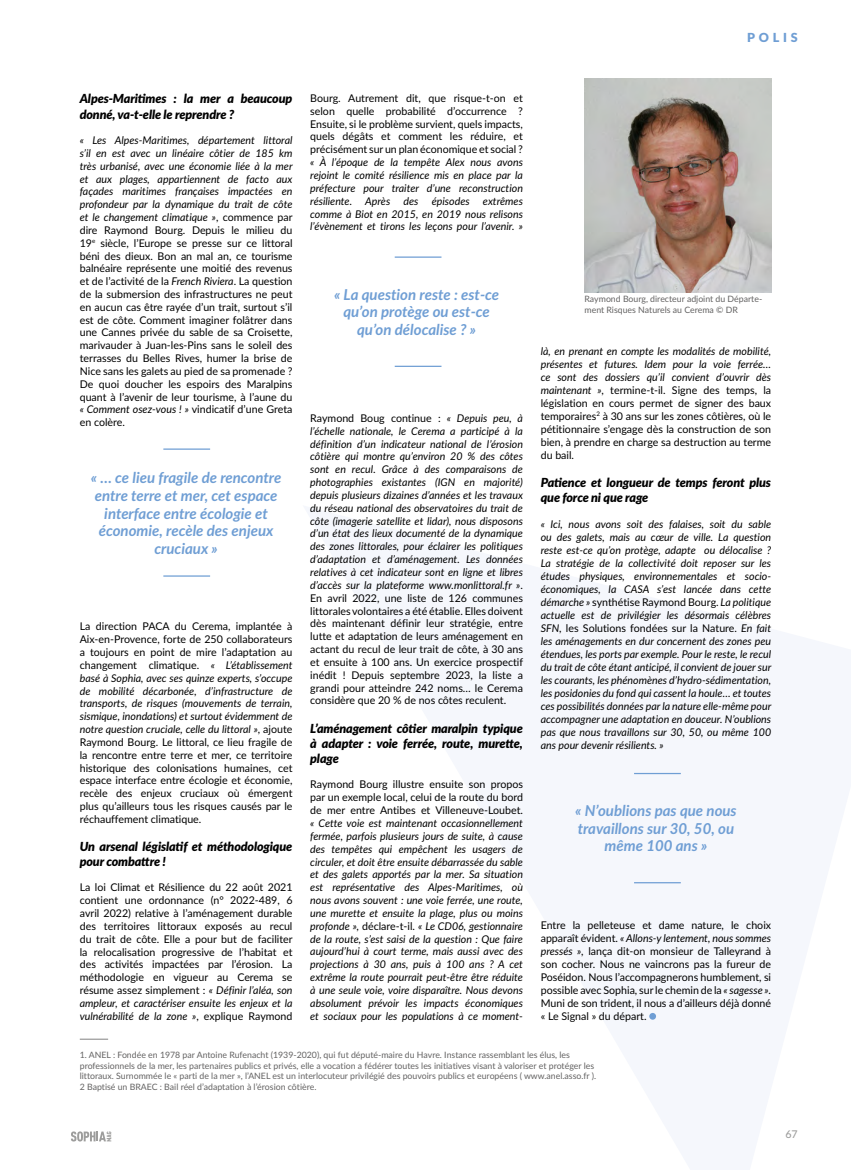
<style>
.page{position:relative;width:851px;height:1170px;background:#fff}
.page>*{position:absolute;margin:0;border:0;box-sizing:border-box;transform-origin:0 0}
.t1{font:italic 700 15px/17.5px "Lato";color:#6f9ed4;text-align:center}
.t2{font:italic 900 12.5px/15.1px "Lato";letter-spacing:-.01em;color:#000}
.t3{font:900 12.5px "Lato";letter-spacing:.3em;color:#6f9ed4}
.t4{font:10.62px/12.9px "Lato";color:#000;text-align:justify}
.t5{font:italic 10.62px/12.9px "Lato";color:#000;text-align:justify}
.t6{font:500 10.62px "Lato";color:#9d9d9c}
.t7{font:8.75px/10.5px "Lato";color:#646363}
.s1{font-style:italic}
.s2{font-style:normal}
</style>
<div class="page">
<svg style="left:71px;top:1131px;width:40px;height:10px"></svg>
<div style="left:649px;top:1012px;width:7px;height:7px;background:#6f9ed4;border-radius:50%"></div>
<svg style="left:80px;top:1038px;width:28px;height:1px"></svg>
<hr style="left:163px;top:575px;width:47px;height:1px;background:#6f9ed4">
<hr style="left:163px;top:448px;width:47px;height:1px;background:#6f9ed4">
<hr style="left:394px;top:365px;width:47px;height:2px;background:#6f9ed4">
<hr style="left:394px;top:256px;width:47px;height:2px;background:#6f9ed4">
<hr style="left:634px;top:882px;width:46px;height:1px;background:#6f9ed4">
<hr style="left:634px;top:772px;width:46px;height:2px;background:#6f9ed4">
<img style="left:584px;top:78px;width:187px;height:214px">
<p class="t3" style="left:747px;top:28px;width:52px">POLIS</p>
<p class="t2" style="left:80px;top:91px;width:214px">Alpes-Maritimes : la mer a beaucoup donné, va-t-elle le reprendre ?</p>
<p class="t4" style="left:80px;top:133px;width:214px"><span class="s1">« Les Alpes-Maritimes, département littoral s’il en est avec un linéaire côtier de 185 km très urbanisé, avec une économie liée à la mer et aux plages, appartiennent de facto aux façades maritimes françaises impactées en profondeur par la dynamique du trait de côte et le changement climatique »</span>, commence par dire Raymond Bourg. Depuis le milieu du 19<sup>e</sup> siècle, l’Europe se presse sur ce littoral béni des dieux. Bon an mal an, ce tourisme balnéaire représente une moitié des revenus et de l’activité de la <span class="s1">French Riviera</span>. La question de la submersion des infrastructures ne peut en aucun cas être rayée d’un trait, surtout s’il est de côte. Comment imaginer folâtrer dans une Cannes privée du sable de sa Croisette, marivauder à Juan-les-Pins sans le soleil des terrasses du Belles Rives, humer la brise de Nice sans les galets au pied de sa promenade ?<br>De quoi doucher les espoirs des Maralpins quant à l’avenir de leur tourisme, à l’aune du <span class="s1">« Comment osez-vous ! »</span> vindicatif d’une Greta en colère.</p>
<p class="t4" style="left:310px;top:91px;width:214px">Bourg. Autrement dit, que risque-t-on et selon quelle probabilité d’occurrence ?<br>Ensuite, si le problème survient, quels impacts, quels dégâts et comment les réduire, et précisément sur un plan économique et social ?</p>
<p class="t5" style="left:310px;top:155px;width:214px">« À l’époque de la tempête Alex nous avons rejoint le comité résilience mis en place par la préfecture pour traiter d’une reconstruction résiliente. Après des épisodes extrêmes comme à Biot en 2015, en 2019 nous relisons l’évènement et tirons les leçons pour l’avenir. »</p>
<h1 class="t1" style="left:334px;top:285px;width:166px">« La question reste : est-ce qu’on protège ou est-ce qu’on délocalise ? »</h1>
<p class="t7" style="left:584px;top:293px;width:179px">Raymond Bourg, directeur adjoint du Départe&shy;ment Risques Naturels au Cerema © DR</p>
<p class="t4" style="left:540px;top:344px;width:232px"><span class="s1">là, en prenant en compte les modalités de mobilité, présentes et futures. Idem pour la voie ferrée… ce sont des dossiers qu’il convient d’ouvrir dès maintenant »</span>, termine-t-il. Signe des temps, la législation en cours permet de signer des baux temporaires<sup>2</sup> à 30 ans sur les zones côtières, où le pétitionnaire s’engage dès la construction de son bien, à prendre en charge sa destruction au terme du bail.</p>
<p class="t2" style="left:540px;top:474px;width:232px">Patience et longueur de temps feront plus que force ni que rage</p>
<p class="t5" style="left:540px;top:517px;width:232px">« Ici, nous avons soit des falaises, soit du sable ou des galets, mais au cœur de ville. La question reste est-ce qu’on protège, adapte ou délocalise ?<br>La stratégie de la collectivité doit reposer sur les études physiques, environnementales et socio&shy;économiques, la CASA s’est lancée dans cette démarche » <span class="s2">synthétise Raymond Bourg.</span> La politique actuelle est de privilégier les désormais célèbres SFN<span class="s2">, les Solutions fondées sur la Nature.</span> En fait les aménagements en dur concernent des zones peu étendues, les ports par exemple. Pour le reste, le recul du trait de côte étant anticipé, il convient de jouer sur les courants, les phénomènes d’hydro-sédimentation, les posidonies du fond qui cassent la houle… et toutes ces possibilités données par la nature elle-même pour accompagner une adaptation en douceur. N’oublions pas que nous travaillons sur 30, 50, ou même 100 ans pour devenir résilients. »</p>
<p class="t5" style="left:310px;top:411px;width:214px"><span class="s2">Raymond Boug continue :</span> « Depuis peu, à l’échelle nationale, le Cerema a participé à la définition d’un indicateur national de l’érosion côtière qui montre qu’environ 20 % des côtes sont en recul. Grâce à des comparaisons de photographies existantes (IGN en majorité) depuis plusieurs dizaines d’années et les travaux du réseau national des observatoires du trait de côte (imagerie satellite et lidar), nous disposons d’un état des lieux documenté de la dynamique des zones littorales, pour éclairer les politiques d’adaptation et d’aménagement. Les données relatives à cet indicateur sont en ligne et libres d’accès sur la plateforme www.monlittoral.fr »<span class="s2">.<br>En avril 2022, une liste de 126 communes littorales volontaires a été établie. Elles doivent dès maintenant définir leur stratégie, entre lutte et adaptation de leurs aménagement en actant du recul de leur trait de côte, à 30 ans et ensuite à 100 ans. Un exercice prospectif inédit ! Depuis septembre 2023, la liste a grandi pour atteindre 242 noms… le Cerema considère que 20 % de nos côtes reculent.</span></p>
<p class="t2" style="left:310px;top:719px;width:214px;text-align:justify">L’aménagement côtier maralpin typique à adapter : voie ferrée, route, murette, plage</p>
<p class="t4" style="left:310px;top:777px;width:214px">Raymond Bourg illustre ensuite son propos par un exemple local, celui de la route du bord de mer entre Antibes et Villeneuve-Loubet.</p>
<p class="t5" style="left:310px;top:816px;width:214px">« Cette voie est maintenant occasionnellement fermée, parfois plusieurs jours de suite, à cause des tempêtes qui empêchent les usagers de circuler, et doit être ensuite débarrassée du sable et des galets apportés par la mer. Sa situation est représentative des Alpes-Maritimes, où nous avons souvent : une voie ferrée, une route, une murette et ensuite la plage, plus ou moins profonde », <span class="s2">déclare-t-il.</span> « Le CD06, gestionnaire de la route, s’est saisi de la question : Que faire aujourd’hui à court terme, mais aussi avec des projections à 30 ans, puis à 100 ans ? A cet extrême la route pourrait peut-être être réduite à une seule voie, voire disparaître. Nous devons absolument prévoir les impacts économiques et sociaux pour les populations à ce moment-</p>
<p class="t7" style="left:80px;top:1049px;width:518px">1. ANEL : Fondée en 1978 par Antoine Rufenacht (1939-2020), qui fut député-maire du Havre. Instance rassemblant les élus, les professionnels de la mer, les partenaires publics et privés, elle a vocation a fédérer toutes les initiatives visant à valoriser et protéger les littoraux. Surnommée le « parti de la mer », l’ANEL est un interlocuteur privilégié des pouvoirs publics et européens ( www.anel.asso.fr ).<br>2 Baptisé un BRAEC : Bail réel d’adaptation à l’érosion côtière.</p>
<h1 class="t1" style="left:91px;top:468px;width:192px">« … ce lieu fragile de rencontre entre terre et mer, cet espace interface entre écologie et économie, recèle des enjeux cruciaux »</h1>
<p class="t4" style="left:80px;top:619px;width:214px">La direction PACA du Cerema, implantée à Aix-en-Provence, forte de 250 collaborateurs a toujours en point de mire l’adaptation au changement climatique. <span class="s1">« L’établissement basé à Sophia, avec ses quinze experts, s’occupe de mobilité décarbonée, d’infrastructure de transports, de risques (mouvements de terrain, sismique, inondations) et surtout évidemment de notre question cruciale, celle du littoral »</span>, ajoute Raymond Bourg. Le littoral, ce lieu fragile de la rencontre entre terre et mer, ce territoire historique des colonisations humaines, cet espace interface entre écologie et économie, recèle des enjeux cruciaux où émergent plus qu’ailleurs tous les risques causés par le réchauffement climatique.</p>
<p class="t2" style="left:80px;top:838px;width:214px">Un arsenal législatif et méthodologique pour combattre !</p>
<p class="t4" style="left:80px;top:880px;width:214px">La loi Climat et Résilience du 22 août 2021 contient une ordonnance (n° 2022-489, 6 avril 2022) relative à l’aménagement durable des territoires littoraux exposés au recul du trait de côte. Elle a pour but de faciliter la relocalisation progressive de l’habitat et des activités impactées par l’érosion. La méthodologie en vigueur au Cerema se résume assez simplement : <span class="s1">« Définir l’aléa, son ampleur, et caractériser ensuite les enjeux et la vulnérabilité de la zone »</span>, explique Raymond</p>
<h1 class="t1" style="left:575px;top:801px;width:163px">« N’oublions pas que nous travaillons sur 30, 50, ou même 100 ans »</h1>
<p class="t4" style="left:540px;top:917px;width:232px">Entre la pelleteuse et dame nature, le choix apparaît évident. <span class="s1">« Allons-y lentement, nous sommes pressés »</span>, lança dit-on monsieur de Talleyrand à son cocher. Nous ne vaincrons pas la fureur de Poséidon. Nous l’accompagnerons humblement, si possible avec Sophia, sur le chemin de la <span class="s1">« sagesse »</span>.<br>Muni de son trident, il nous a d’ailleurs déjà donné « Le Signal » du départ.</p>
<p class="t6" style="left:785px;top:1126px;width:14px">67</p>
</div>
